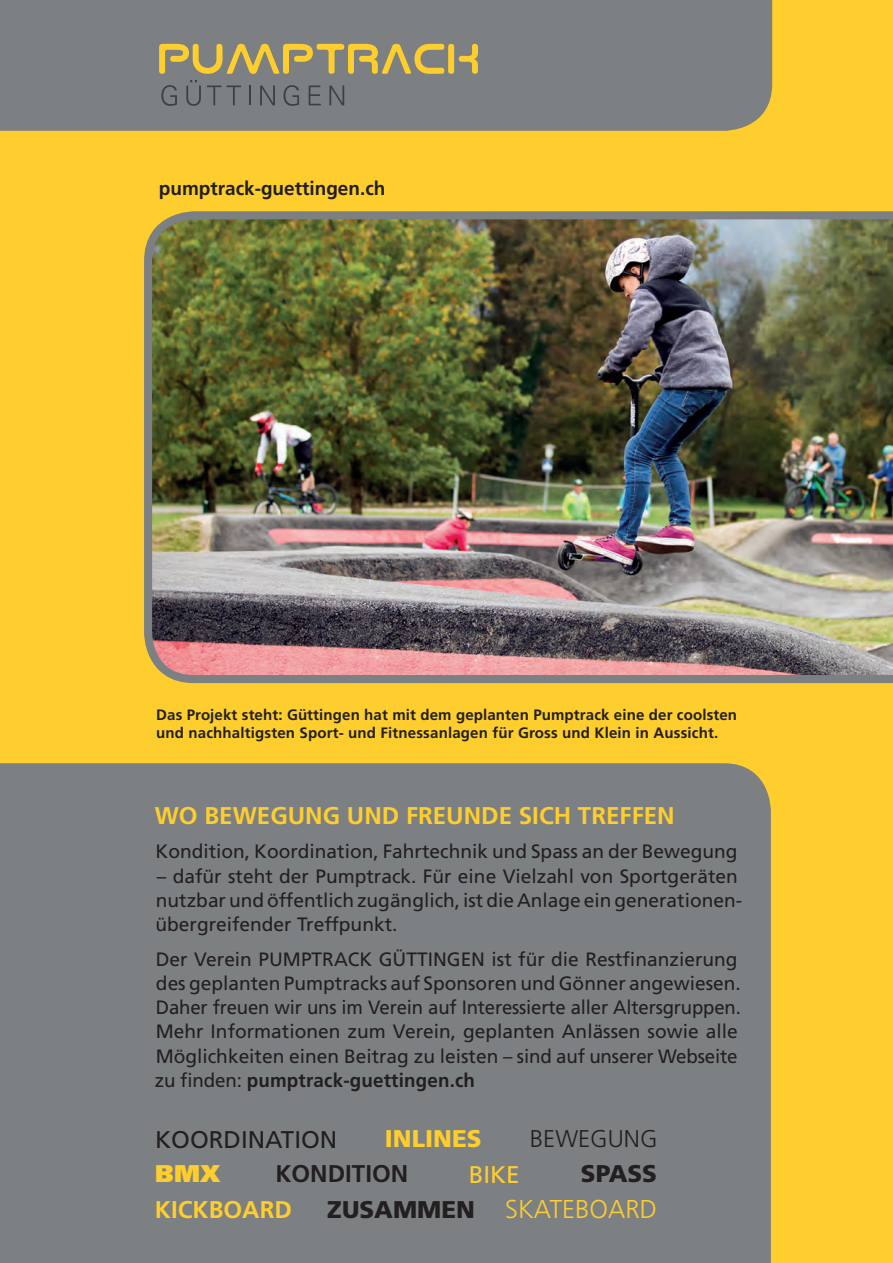
<style>
.page{position:relative;width:893px;height:1263px;background:#fdce2d}
.page>*{position:absolute;margin:0;border:0;box-sizing:border-box;transform-origin:0 0}
.t1{font:300 25.8px "Frutiger LT Std";color:#fdce2d}
.t2{font:700 24.15px "Frutiger LT Std";color:#fdce2d}
.t3{font:900 24.15px "Frutiger LT Std";color:#231f20}
.t4{font:24.15px "Frutiger LT Std";color:#231f20}
.t5{font:700 24.15px "Frutiger LT Std";color:#231f20}
.t6{font:300 24.15px "Frutiger LT Std";color:#231f20}
.t7{font:900 24.15px "Frutiger LT Std";color:#fdce2d}
.t8{font:24.15px "Frutiger LT Std";color:#fdce2d}
.t9{font:900 24.15px "Frutiger LT Std";color:#fdce2d}
.t10{font:19.35px/24.2px "Frutiger LT Std";color:#231f20}
.t11{font:700 19.35px "Frutiger LT Std";color:#231f20}
.t12{font:700 15px/18px "Frutiger LT Std";letter-spacing:.01em;color:#231f20}
.s1{font-weight:700}
</style>
<div class="page">
<img style="left:144px;top:211px;width:749px;height:472px">
<div style="left:0;top:0;width:772px;height:131px;background:#7d8082"></div>
<div style="left:0;top:763px;width:771px;height:500px;background:#7d8082"></div>
<svg style="left:159px;top:44px;width:319px;height:30px"></svg>
<svg style="left:161px;top:85px;width:16px;height:21px"></svg>
<svg style="left:186px;top:80px;width:15px;height:26px"></svg>
<svg style="left:207px;top:86px;width:14px;height:19px"></svg>
<svg style="left:227px;top:86px;width:14px;height:19px"></svg>
<svg style="left:249px;top:85px;width:1px;height:20px"></svg>
<svg style="left:260px;top:86px;width:15px;height:19px"></svg>
<svg style="left:283px;top:85px;width:16px;height:21px"></svg>
<svg style="left:309px;top:86px;width:12px;height:19px"></svg>
<svg style="left:329px;top:86px;width:15px;height:19px"></svg>
<p class="t11" style="left:159px;top:176px;width:228px">pumptrack-guettingen.ch</p>
<p class="t12" style="left:156px;top:706px;width:582px">Das Projekt steht: Güttingen hat mit dem geplanten Pumptrack eine der coolsten und nachhaltigsten Sport- und Fitnessanlagen für Gross und Klein in Aussicht.</p>
<p class="t2" style="left:155px;top:801px;width:521px">WO BEWEGUNG UND FREUNDE SICH TREFFEN</p>
<p class="t10" style="left:156px;top:840px;width:583px">Kondition, Koordination, Fahrtechnik und Spass an der Bewegung</p>
<p class="t10" style="left:155px;top:864px;width:588px">– dafür steht der Pumptrack. Für eine Vielzahl von Sportgeräten nutzbar und öffentlich zugänglich, ist die Anlage ein generationen&shy;übergreifender Treffpunkt.</p>
<p class="t10" style="left:155px;top:947px;width:588px">Der Verein PUMPTRACK GÜTTINGEN ist für die Restfinanzierung des geplanten Pumptracks auf Sponsoren und Gönner angewiesen.<br>Daher freuen wir uns im Verein auf Interessierte aller Altersgruppen.<br>Mehr Informationen zum Verein, geplanten Anlässen sowie alle Möglichkeiten einen Beitrag zu leisten – sind auf unserer Webseite zu finden: <span class="s1">pumptrack-guettingen.ch</span></p>
<p class="t7" style="left:385px;top:1124px;width:98px">INLINES</p>
<p class="t5" style="left:275px;top:1160px;width:135px">KONDITION</p>
<p class="t2" style="left:155px;top:1195px;width:139px">KICKBOARD</p>
<h1 class="t1" style="left:505px;top:1195px;width:153px">SKATEBOARD</h1>
<p class="t6" style="left:530px;top:1125px;width:129px">BEWEGUNG</p>
<p class="t4" style="left:155px;top:1125px;width:184px">KOORDINATION</p>
<p class="t9" style="left:155px;top:1159px;width:66px">BMX</p>
<p class="t3" style="left:581px;top:1159px;width:78px">SPASS</p>
<p class="t8" style="left:469px;top:1160px;width:53px">BIKE</p>
<p class="t3" style="left:327px;top:1194px;width:149px">ZUSAMMEN</p>
</div>
